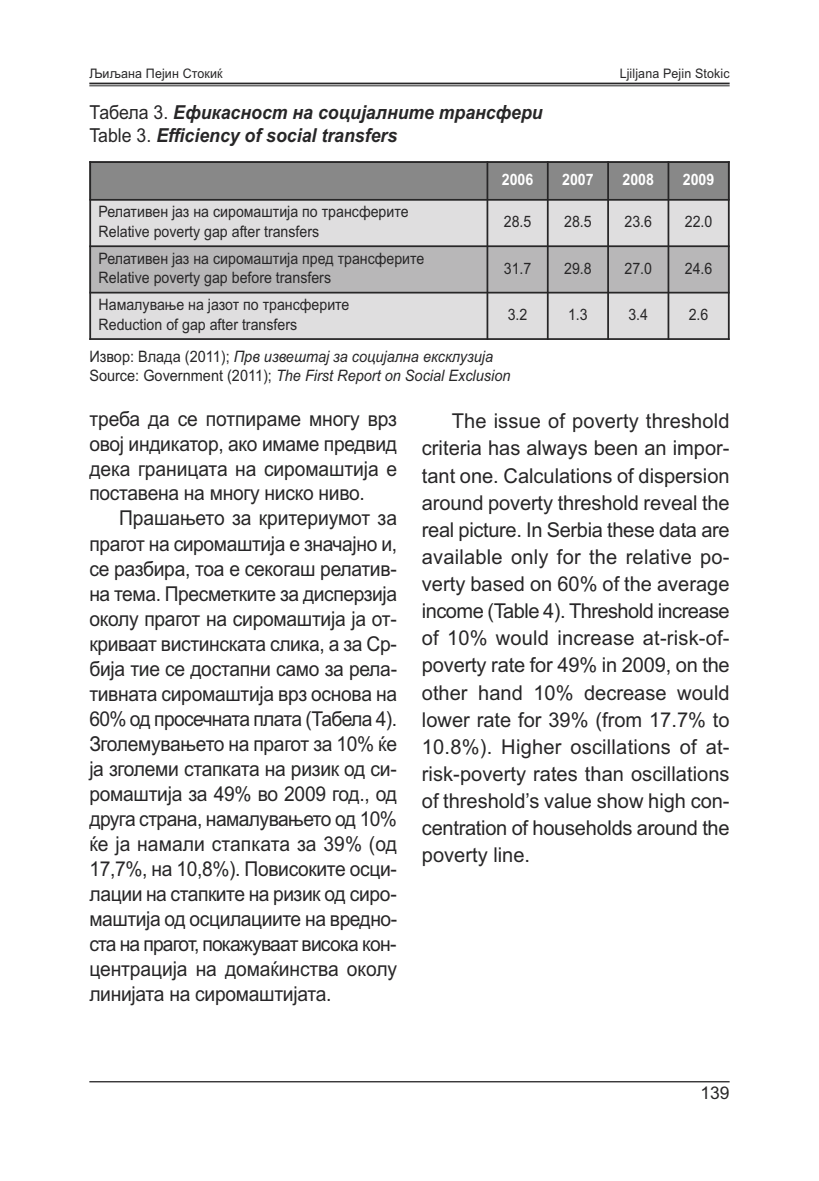
<style>
.page{position:relative;width:819px;height:1181px;background:#fff}
.page>*{position:absolute;margin:0;border:0;box-sizing:border-box;transform-origin:0 0}
.t1{font:20.47px/25px "Arial";letter-spacing:-.015em;color:#272627;text-align:justify;scale:.94 1}
.t2{font:20.47px/27.1px "Arial";letter-spacing:-.015em;color:#272627;text-align:justify}
.t3{font:italic 700 19.25px/23.1px "Arial";color:#272627;scale:.92 1}
.t4{font:17.5px "Arial";color:#272627}
.t5{font:15.75px/19.2px "Arial";color:#272627;scale:.9 1}
.t6{font:italic 15.75px/18.9px "Arial";color:#272627;scale:.92 1}
.t7{font:700 15.75px "Arial";color:#fff;scale:.9 1}
.t8{font:13.12px "Arial";letter-spacing:.01em;color:#272627;scale:.95 1}
.s1{font-weight:400;font-style:normal}
.s2{font-style:normal}
</style>
<div class="page">
<hr style="left:89px;top:83px;width:640px;height:1px;background:#272627">
<hr style="left:89px;top:85px;width:640px;height:1px;background:#272627">
<hr style="left:89px;top:1081px;width:640px;height:1px;background:#272627">
<div style="left:89px;top:161px;width:398px;height:39px;background:#888"></div>
<div style="left:487px;top:161px;width:60px;height:39px;background:#888"></div>
<div style="left:547px;top:161px;width:61px;height:39px;background:#888"></div>
<div style="left:608px;top:161px;width:60px;height:39px;background:#888"></div>
<div style="left:668px;top:161px;width:61px;height:39px;background:#888"></div>
<div style="left:89px;top:200px;width:398px;height:46px;background:#dfdedf"></div>
<div style="left:487px;top:200px;width:60px;height:46px;background:#dfdedf"></div>
<div style="left:547px;top:200px;width:61px;height:46px;background:#dfdedf"></div>
<div style="left:608px;top:200px;width:60px;height:46px;background:#dfdedf"></div>
<div style="left:668px;top:200px;width:61px;height:46px;background:#dfdedf"></div>
<div style="left:89px;top:246px;width:398px;height:47px;background:#b8b7b8"></div>
<div style="left:487px;top:246px;width:60px;height:47px;background:#b8b7b8"></div>
<div style="left:547px;top:246px;width:61px;height:47px;background:#b8b7b8"></div>
<div style="left:608px;top:246px;width:60px;height:47px;background:#b8b7b8"></div>
<div style="left:668px;top:246px;width:61px;height:47px;background:#b8b7b8"></div>
<div style="left:89px;top:293px;width:398px;height:47px;background:#dfdedf"></div>
<div style="left:487px;top:293px;width:60px;height:47px;background:#dfdedf"></div>
<div style="left:547px;top:293px;width:61px;height:47px;background:#dfdedf"></div>
<div style="left:608px;top:293px;width:60px;height:47px;background:#dfdedf"></div>
<div style="left:668px;top:293px;width:61px;height:47px;background:#dfdedf"></div>
<hr style="left:89px;top:161px;width:2px;height:179px;background:#272627">
<hr style="left:486px;top:161px;width:2px;height:179px;background:#272627">
<hr style="left:547px;top:161px;width:1px;height:179px;background:#272627">
<hr style="left:607px;top:161px;width:2px;height:179px;background:#272627">
<hr style="left:667px;top:161px;width:2px;height:179px;background:#272627">
<hr style="left:727px;top:161px;width:2px;height:179px;background:#272627">
<hr style="left:89px;top:161px;width:640px;height:2px;background:#272627">
<hr style="left:89px;top:199px;width:640px;height:2px;background:#272627">
<hr style="left:89px;top:245px;width:640px;height:2px;background:#272627">
<hr style="left:89px;top:292px;width:640px;height:1px;background:#272627">
<hr style="left:89px;top:338px;width:640px;height:2px;background:#272627">
<p class="t8" style="left:89px;top:66px;width:142px">Љиљана Пејин Стокиќ</p>
<p class="t8" style="left:619px;top:66px;width:117px">Ljiljana Pejin Stokic</p>
<p class="t3" style="left:89px;top:101px;width:494px"><span class="s1">Табела 3.</span> Ефикасност на социјалните трансфери<br><span class="s1">Table 3.</span> Efficiency of social transfers</p>
<p class="t7" style="left:502px;top:170px;width:37px">2006</p>
<p class="t7" style="left:562px;top:170px;width:37px">2007</p>
<p class="t7" style="left:622px;top:170px;width:37px">2008</p>
<p class="t7" style="left:682px;top:170px;width:37px">2009</p>
<p class="t5" style="left:98px;top:202px;width:346px">Релативен јаз на сиромаштија по трансферите<br>Relative poverty gap after transfers</p>
<p class="t5" style="left:504px;top:212px;width:32px">28.5</p>
<p class="t5" style="left:564px;top:212px;width:32px">28.5</p>
<p class="t5" style="left:624px;top:212px;width:32px">23.6</p>
<p class="t5" style="left:684px;top:212px;width:32px">22.0</p>
<p class="t5" style="left:98px;top:249px;width:363px">Релативен јаз на сиромаштија пред трансферите<br>Relative poverty gap before transfers</p>
<p class="t5" style="left:504px;top:258px;width:32px">31.7</p>
<p class="t5" style="left:564px;top:258px;width:32px">29.8</p>
<p class="t5" style="left:624px;top:258px;width:32px">27.0</p>
<p class="t5" style="left:684px;top:258px;width:32px">24.6</p>
<p class="t5" style="left:98px;top:295px;width:280px">Намалување на јазот по трансферите<br>Reduction of gap after transfers</p>
<p class="t5" style="left:507px;top:305px;width:23px">3.2</p>
<p class="t5" style="left:568px;top:305px;width:23px">1.3</p>
<p class="t5" style="left:628px;top:305px;width:23px">3.4</p>
<p class="t5" style="left:688px;top:305px;width:23px">2.6</p>
<p class="t6" style="left:89px;top:347px;width:459px"><span class="s2">Извор: Влада (2011);</span> Прв извештај за социјална ексклузија<br><span class="s2">Source: Government (2011);</span> The First Report on Social Exclusion</p>
<p class="t1" style="left:89px;top:406px;width:329px">треба да се потпираме многу врз овој индикатор, ако имаме предвид дека границата на сиромаштија е поставена на многу ниско ниво.</p>
<p class="t1" style="left:89px;top:506px;width:329px;text-indent:30px">Прашањето за критериумот за прагот на сиромаштија е значајно и, се разбира, тоа е секогаш релатив&shy;на тема. Пресметките за дисперзија околу прагот на сиромаштија ја от&shy;криваат вистинската слика, а за Ср&shy;бија тие се достапни само за рела&shy;тивната сиромаштија врз основа на 60% од просечната плата (Табела 4).<br>Зголемувањето на прагот за 10% ќе ја зголеми стапката на ризик од си&shy;ромаштија за 49% во 2009 год., од друга страна, намалувањето од 10% ќе ја намали стапката за 39% (од 17,7%, на 10,8%). Повисоките осци&shy;лации на стапките на ризик од сиро&shy;маштија од осцилациите на вредно&shy;ста на прагот, покажуваат висока кон&shy;центрација на домаќинства околу линијата на сиромаштијата.</p>
<p class="t2" style="left:422px;top:407px;width:309px;text-indent:30px">The issue of poverty threshold criteria has always been an impor&shy;tant one. Calculations of dispersion around poverty threshold reveal the real picture. In Serbia these data are available only for the relative po&shy;verty based on 60% of the average income (Table 4). Threshold increase of 10% would increase at-risk-of&shy;poverty rate for 49% in 2009, on the other hand 10% decrease would lower rate for 39% (from 17.7% to 10.8%). Higher oscillations of at&shy;risk-poverty rates than oscillations of threshold’s value show high con&shy;centration of households around the poverty line.</p>
<p class="t4" style="left:700px;top:1082px;width:31px">139</p>
</div>
